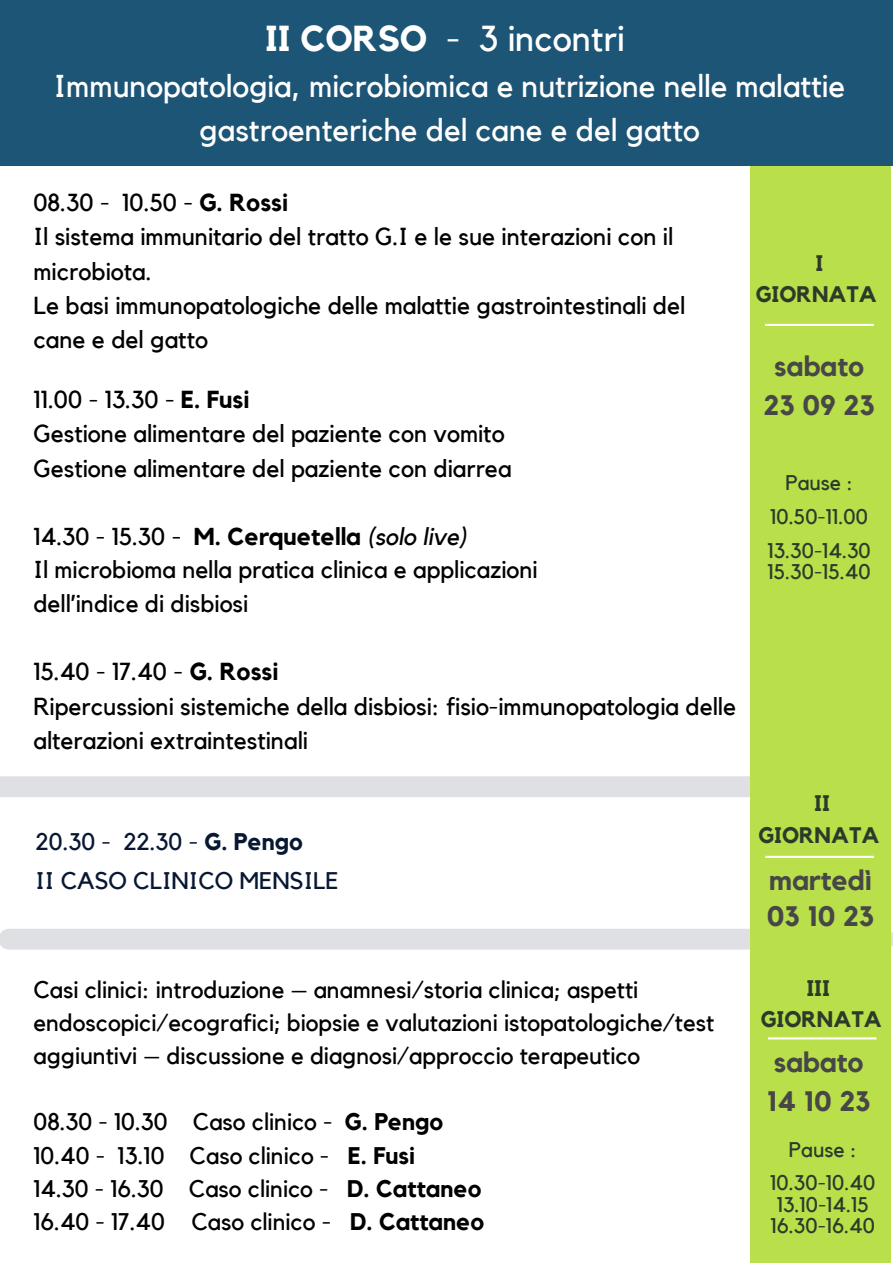
<style>
.page{position:relative;width:893px;height:1263px;background:#fff}
.page>*{position:absolute;margin:0;border:0;box-sizing:border-box;transform-origin:0 0}
.t1{font:36px "Kollektif";color:#fff}
.t2{font:31.5px/43.9px "Kollektif";color:#fff;text-align:center}
.t3{font:700 28.05px/38.8px "Kollektif";color:#474748}
.t4{font:24.53px/34.3px "Kollektif";color:#000}
.t5{font:24.38px/33.8px "Kollektif";color:#000}
.t6{font:24px/33.2px "Kollektif";color:#000}
.t7{font:24px/39.4px "Kollektif";color:#081833}
.t8{font:700 22.42px/31px "Kollektif";color:#2d3a2a;text-align:center}
.t9{font:21.15px/33.5px "Kollektif";color:#2d3a2a;text-align:center}
.s1{font-weight:700}
.s2{font-style:italic}
</style>
<div class="page">
<div style="left:0;top:929px;width:893px;height:20px;background:#dfe0e4"></div>
<div style="left:0;top:776px;width:750px;height:21px;background:#dfe0e4"></div>
<div style="left:750px;top:165px;width:140px;height:1098px;background:#b9df4b"></div>
<div style="left:0;top:0;width:893px;height:165px;background:#1c5576"></div>
<svg style="left:765px;top:856px;width:109px;height:2px"></svg>
<svg style="left:765px;top:324px;width:109px;height:2px"></svg>
<svg style="left:768px;top:1037px;width:108px;height:2px"></svg>
<h1 class="t1" style="left:265px;top:22px;width:361px"><span class="s1">II CORSO</span> - 3 incontri</h1>
<p class="t2" style="left:54px;top:66px;width:793px">Immunopatologia, microbiomica e nutrizione nelle malattie gastroenteriche del cane e del gatto</p>
<p class="t4" style="left:33px;top:186px;width:653px">08.30 - 10.50 - <span class="s1">G. Rossi<br></span>Il sistema immunitario del tratto G.I e le sue interazioni con il microbiota.<br>Le basi immunopatologiche delle malattie gastrointestinali del cane e del gatto</p>
<p class="t4" style="left:33px;top:383px;width:479px">11.00 - 13.30 - <span class="s1">E. Fusi<br></span>Gestione alimentare del paziente con vomito<br>Gestione alimentare del paziente con diarrea</p>
<p class="t5" style="left:33px;top:520px;width:505px">14.30 - 15.30 - <span class="s1">M. Cerquetella</span> <span class="s2">(solo live)<br></span>Il microbioma nella pratica clinica e applicazioni dell’indice di disbiosi</p>
<p class="t4" style="left:33px;top:655px;width:704px">15.40 - 17.40 - <span class="s1">G. Rossi<br></span>Ripercussioni sistemiche della disbiosi: fisio-immunopatologia delle alterazioni extraintestinali</p>
<p class="t7" style="left:36px;top:823px;width:305px">20.30 - 22.30 - <span class="s1">G. Pengo<br></span>II CASO CLINICO MENSILE</p>
<p class="t8" style="left:756px;top:249px;width:123px">I<br>GIORNATA</p>
<p class="t3" style="left:763px;top:348px;width:113px;text-align:center">sabato<br>23 09 23</p>
<p class="t9" style="left:767px;top:467px;width:105px">Pause :<br>10.50-11.00<br>13.30-14.30</p>
<p class="t9" style="left:767px;top:556px;width:105px">15.30-15.40</p>
<p class="t8" style="left:758px;top:789px;width:123px">II<br>GIORNATA</p>
<p class="t3" style="left:767px;top:864px;width:109px;line-height:35.4px">martedì<br>03 10 23</p>
<p class="t6" style="left:33px;top:974px;width:682px">Casi clinici: introduzione – anamnesi/storia clinica; aspetti endoscopici/ecografici; biopsie e valutazioni istopatologiche/test aggiuntivi – discussione e diagnosi/approccio terapeutico</p>
<p class="t6" style="left:33px;top:1106px;width:452px">08.30 - 10.30 Caso clinico - <span class="s1">G. Pengo </span>10.40 - 13.10 Caso clinico - <span class="s1">E. Fusi<br></span>14.30 - 16.30 Caso clinico - <span class="s1">D. Cattaneo </span>16.40 - 17.40 Caso clinico - <span class="s1">D. Cattaneo</span></p>
<p class="t8" style="left:761px;top:974px;width:123px">III<br>GIORNATA</p>
<p class="t3" style="left:766px;top:1043px;width:105px">sabato<br>14 10 23</p>
<p class="t9" style="left:770px;top:1133px;width:107px">Pause :<br>10.30-10.40</p>
<p class="t9" style="left:770px;top:1194px;width:106px;line-height:21.6px;text-align:left">13.10-14.15<br>16.30-16.40</p>
</div>
